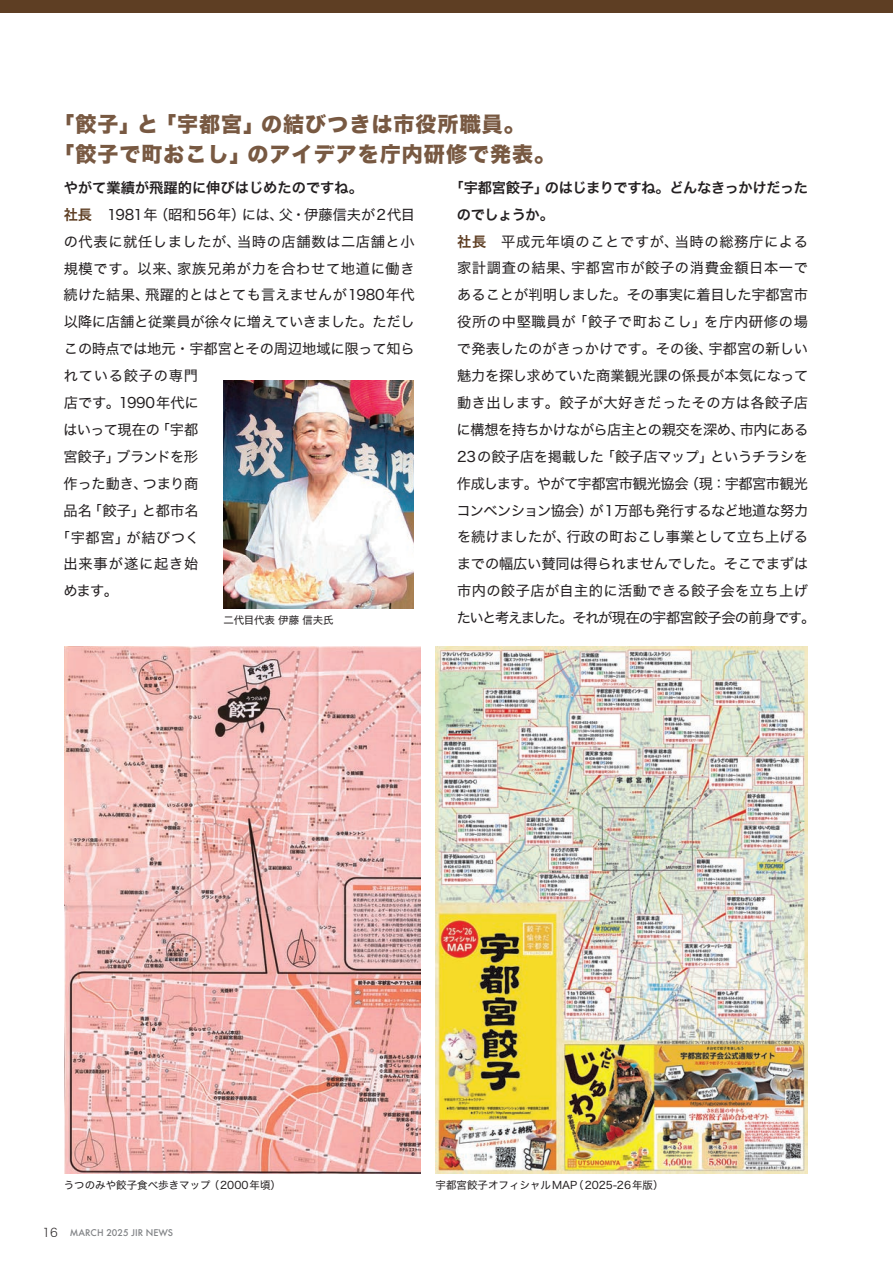
<style>
.page{position:relative;width:893px;height:1263px;background:#fff}
.page>*{position:absolute;margin:0;border:0;box-sizing:border-box;transform-origin:0 0}
.TOP社長{font:21px "Hira Kaku Std W8";letter-spacing:.05em;color:#785942}
.TOP社長-2{font:14.25px/26.8px "Hira Kaku Std W4";letter-spacing:-.005em;color:#231f20}
.トップインタビュー見出し{font:14.25px/26.8px "Hira Kaku Std W6";letter-spacing:-.015em;color:#231f20}
.TOP社長-3{font:14.25px "Hira Kaku Std W4";letter-spacing:.04em;color:#231f20}
.TOP社長-4{font:14.25px "Hira Kaku Std W4";letter-spacing:.045em;color:#231f20}
.TOP社長-5{font:14.25px "Hira Kaku Std W4";letter-spacing:-.025em;color:#231f20}
.TOP社長-6{font:14.25px "Hira Kaku Std W4";letter-spacing:.055em;color:#231f20}
.TOP社長-7{font:14.25px "Hira Kaku Std W4";letter-spacing:-.03em;color:#231f20}
.TOP本文{font:10.5px "Hira Kaku Std W4";color:#231f20}
.TOP本文-2{font:10.5px "Hira Kaku Std W4";letter-spacing:-.02em;color:#231f20}
.t1{font:500 9px "Futura";color:#808285}
.s1{font-family:"Hira Kaku Std W6";color:#5e3e23}
.s2{font-family:"Hira Kaku Std W2";font-weight:400;font-size:12px;color:#231f20}
</style>
<div class="page">
<div style="left:0;top:0;width:893px;height:13px;background:#5e3e23"></div>
<img style="left:65px;top:647px;width:355px;height:526px">
<img style="left:436px;top:647px;width:372px;height:526px">
<img style="left:224px;top:381px;width:190px;height:227px">
<p class="TOP社長" style="left:53px;top:113px;width:473px">「餃子」と「宇都宮」の結びつきは市役所職員。</p>
<p class="TOP社長" style="left:53px;top:143px;width:503px">「餃子で町おこし」のアイデアを庁内研修で発表。</p>
<p class="トップインタビュー見出し" style="left:64px;top:174px;width:301px">やがて業績が飛躍的に伸びはじめたのですね。</p>
<p class="TOP社長-2" style="left:64px;top:201px;width:353px"><span class="s1">社長</span>　1981年（昭和56年）には、父・伊藤信夫が2代目</p>
<p class="TOP社長-3" style="left:64px;top:230px;width:352px">の代表に就任しましたが、当時の店舗数は二店舗と小</p>
<p class="TOP社長-4" style="left:64px;top:257px;width:352px">規模です。以来、家族兄弟が力を合わせて地道に働き</p>
<p class="TOP社長-2" style="left:64px;top:282px;width:353px">続けた結果、飛躍的とはとても言えませんが1980年代</p>
<p class="TOP社長-2" style="left:64px;top:309px;width:353px">以降に店舗と従業員が徐々に増えていきました。ただし</p>
<p class="TOP社長-2" style="left:64px;top:335px;width:353px">この時点では地元・宇都宮とその周辺地域に限って知ら</p>
<p class="TOP社長-6" style="left:64px;top:365px;width:136px">れている餃子の専門</p>
<p class="TOP社長-2" style="left:64px;top:389px;width:136px">店です。1990年代に</p>
<p class="TOP社長-7" style="left:63px;top:419px;width:137px">はいって現在の「宇都</p>
<p class="TOP社長-5" style="left:63px;top:446px;width:136px">宮餃子」ブランドを形</p>
<p class="TOP社長-5" style="left:64px;top:473px;width:136px">作った動き、つまり商</p>
<p class="TOP社長-2" style="left:63px;top:497px;width:137px">品名「餃子」と都市名</p>
<p class="TOP社長-3" style="left:56px;top:526px;width:145px">「宇都宮」が結びつく</p>
<p class="TOP社長-6" style="left:63px;top:553px;width:136px">出来事が遂に起き始</p>
<p class="TOP社長-2" style="left:63px;top:577px;width:56px">めます。</p>
<p class="TOP本文-2" style="left:224px;top:612px;width:112px">二代目代表 伊藤 信夫氏</p>
<p class="トップインタビュー見出し" style="left:457px;top:174px;width:353px;text-indent:-7px">「宇都宮餃子」のはじまりですね。どんなきっかけだったのでしょうか。</p>
<p class="TOP社長-2" style="left:457px;top:228px;width:360px"><span class="s1">社長</span>　平成元年頃のことですが、当時の総務庁による家計調査の結果、宇都宮市が餃子の消費金額日本一であることが判明しました。その事実に着目した宇都宮市役所の中堅職員が「餃子で町おこし」を庁内研修の場で発表したのがきっかけです。その後、宇都宮の新しい魅力を探し求めていた商業観光課の係長が本気になって動き出します。餃子が大好きだったその方は各餃子店に構想を持ちかけながら店主との親交を深め、市内にある<br>23の餃子店を掲載した「餃子店マップ」というチラシを作成します。やがて宇都宮市観光協会（現：宇都宮市観光コンベンション協会）が1万部も発行するなど地道な努力を続けましたが、行政の町おこし事業として立ち上げるまでの幅広い賛同は得られませんでした。そこでまずは市内の餃子店が自主的に活動できる餃子会を立ち上げたいと考えました。それが現在の宇都宮餃子会の前身です。</p>
<p class="TOP本文" style="left:64px;top:1177px;width:219px">うつのみや餃子食べ歩きマップ（2000年頃）</p>
<p class="TOP本文" style="left:436px;top:1177px;width:229px">宇都宮餃子オフィシャルMAP（2025-26年版）</p>
<p class="t1" style="left:43px;top:1227px;width:132px"><span class="s2">16</span> MARCH 2025 JIR NEWS</p>
</div>
